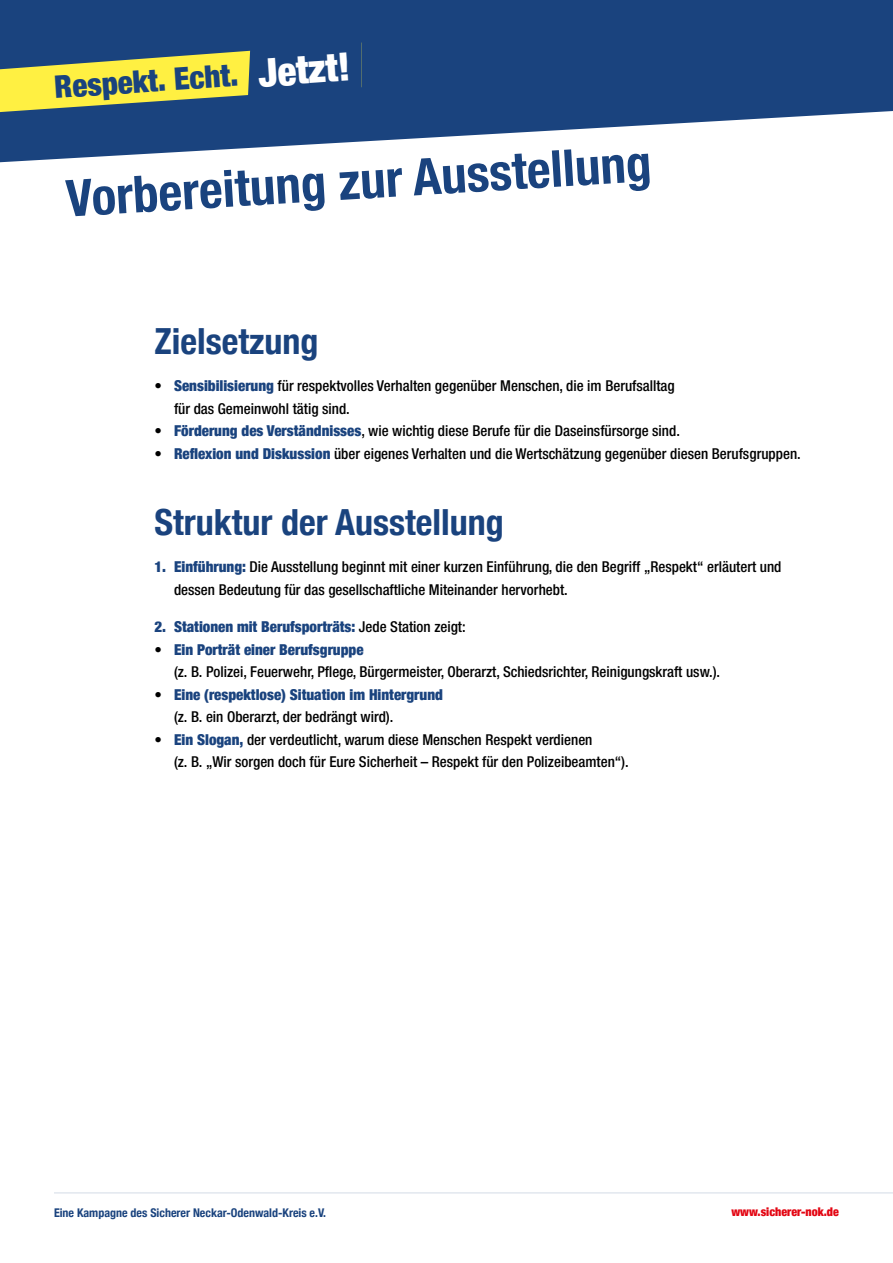
<style>
.page{position:relative;width:893px;height:1263px;background:#fff}
.page>*{position:absolute;margin:0;border:0;box-sizing:border-box;transform-origin:0 0}
.t1{font:700 condensed 51px "Helvetica Neue";color:#1a437e}
.t2{font:700 condensed 36px "Helvetica Neue";color:#1a437e}
.t3{font:900 condensed 31.05px "Helvetica Neue";color:#1a437e}
.t4{font:500 condensed 15px/22.5px "Helvetica Neue LT Std";color:#000}
.t5{font:900 condensed 15px "Helvetica Neue";color:#1a437e}
.t6{font:700 condensed 12px "Helvetica Neue";color:#1a437e}
.t7{font:900 condensed 12px "Helvetica Neue";color:#e30613}
.s1{font-size:39px;color:#fff}
.s2{font-family:"Helvetica Neue";font-weight:900;color:#1a437e}
.s3{font-family:"Helvetica Neue LT Std";font-weight:500;color:#000}
</style>
<div class="page">
<hr style="left:54px;top:1193px;width:839px;height:1px;background:#1a437e">
<svg style="left:0;top:0;width:893px;height:162px;fill:#1a437e"></svg>
<svg style="left:0;top:38px;width:361px;height:75px;background:#758866"></svg>
<h3 class="t3" style="left:53px;top:62px;width:298px;rotate:-4deg">Respekt. Echt. <span class="s1">Jetzt!</span></h3>
<h1 class="t1" style="left:63px;top:159px;width:588px;rotate:-4deg">Vorbereitung zur Ausstellung</h1>
<h2 class="t2" style="left:154px;top:311px;width:165px">Zielsetzung</h2>
<p class="t4" style="left:174px;top:374px;width:502px;text-indent:-20px">• <span class="s2">Sensibilisierung</span> für respektvolles Verhalten gegenüber Menschen, die im Berufsalltag für das Gemeinwohl tätig sind.</p>
<p class="t4" style="left:154px;top:419px;width:527px">• <span class="s2">Förderung des Verständnisses</span>, wie wichtig diese Berufe für die Daseinsfürsorge sind.</p>
<p class="t4" style="left:154px;top:442px;width:648px">• <span class="s2">Reflexion und Diskussion</span> über eigenes Verhalten und die Wertschätzung gegenüber diesen Berufsgruppen.</p>
<h2 class="t2" style="left:154px;top:492px;width:351px">Struktur der Ausstellung</h2>
<p class="t4" style="left:174px;top:555px;width:609px;text-indent:-20px"><span class="s2">1. Einführung:</span> Die Ausstellung beginnt mit einer kurzen Einführung, die den Begriff „Respekt“ erläutert und dessen Bedeutung für das gesellschaftliche Miteinander hervorhebt.</p>
<p class="t5" style="left:154px;top:615px;width:313px">2. Stationen mit Berufsporträts: <span class="s3">Jede Station zeigt:</span></p>
<p class="t5" style="left:154px;top:637px;width:211px"><span class="s3">•</span> Ein Porträt einer Berufsgruppe</p>
<p class="t4" style="left:174px;top:660px;width:548px">(z. B. Polizei, Feuerwehr, Pflege, Bürgermeister, Oberarzt, Schiedsrichter, Reinigungskraft usw.).</p>
<p class="t5" style="left:154px;top:682px;width:290px"><span class="s3">•</span> Eine (respektlose) Situation im Hintergrund</p>
<p class="t4" style="left:174px;top:705px;width:221px">(z. B. ein Oberarzt, der bedrängt wird).</p>
<p class="t4" style="left:174px;top:728px;width:456px;text-indent:-20px">• <span class="s2">Ein Slogan,</span> der verdeutlicht, warum diese Menschen Respekt verdienen<br>(z. B. „Wir sorgen doch für Eure Sicherheit – Respekt für den Polizeibeamten“).</p>
<p class="t6" style="left:54px;top:1202px;width:274px">Eine Kampagne des Sicherer Neckar-Odenwald-Kreis e.V.</p>
<p class="t7" style="left:731px;top:1202px;width:109px">www.sicherer-nok.de</p>
</div>
